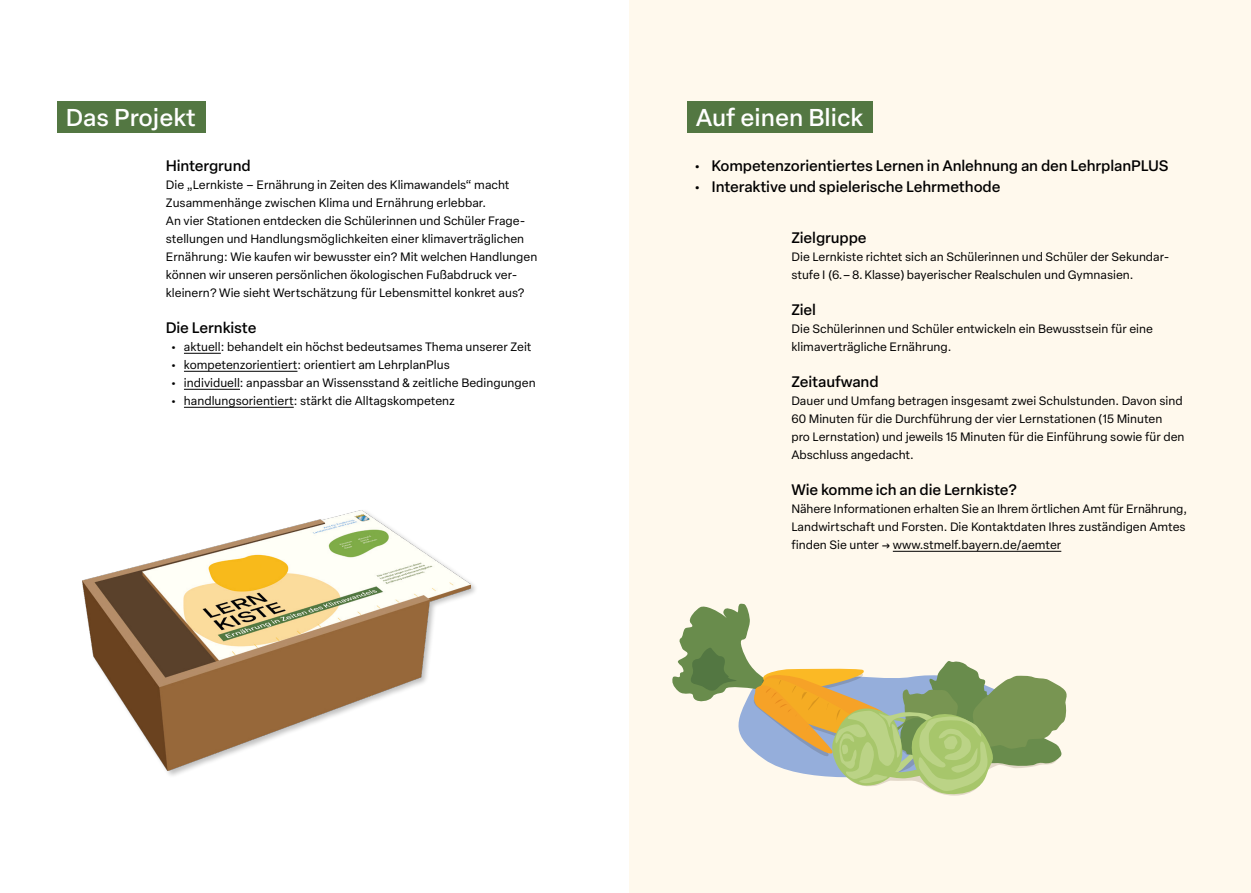
<style>
.page{position:relative;width:1251px;height:893px;background:#fff}
.page>*{position:absolute;margin:0;border:0;box-sizing:border-box;transform-origin:0 0}
.t1{font:500 24px "Elza Text";color:#fff}
.t2{font:500 15px "Elza Text";letter-spacing:-.01em;color:#000}
.t3{font:12px/18px "Elza Text";color:#000}
.s1{font-weight:600}
</style>
<div class="page">
<div style="left:629px;top:0;width:621px;height:893px;background:#fff9ed"></div>
<div style="left:687px;top:101px;width:185px;height:32px;background:#537742"></div>
<div style="left:57px;top:101px;width:149px;height:32px;background:#537742"></div>
<hr style="left:892px;top:551px;width:169px;height:1px;background:#000">
<img style="left:83px;top:511px;width:387px;height:260px">
<svg style="left:672px;top:603px;width:395px;height:193px"></svg>
<hr style="left:184px;top:353px;width:37px;height:1px;background:#000">
<hr style="left:184px;top:371px;width:113px;height:1px;background:#000">
<hr style="left:184px;top:389px;width:56px;height:1px;background:#000">
<hr style="left:184px;top:407px;width:110px;height:1px;background:#000">
<h1 class="t1" style="left:66px;top:99px;width:132px">Das Projekt</h1>
<p class="t2" style="left:166px;top:154px;width:86px">Hintergrund</p>
<p class="t3" style="left:166px;top:175px;width:373px">Die „Lernkiste – Ernährung in Zeiten des Klimawandels“ macht Zusammenhänge zwischen Klima und Ernährung erlebbar.<br>An vier Stationen entdecken die Schülerinnen und Schüler Frage&shy;stellungen und Handlungsmöglichkeiten einer klimaverträglichen Ernährung: Wie kaufen wir bewusster ein? Mit welchen Handlungen können wir unseren persönlichen ökologischen Fußabdruck ver&shy;kleinern? Wie sieht Wertschätzung für Lebensmittel konkret aus?</p>
<p class="t2" style="left:166px;top:316px;width:92px">Die Lernkiste</p>
<p class="t3" style="left:170px;top:337px;width:362px"><span class="s1">•</span> aktuell: behandelt ein höchst bedeutsames Thema unserer Zeit</p>
<p class="t3" style="left:170px;top:355px;width:281px"><span class="s1">•</span> kompetenzorientiert: orientiert am LehrplanPlus</p>
<p class="t3" style="left:170px;top:373px;width:366px"><span class="s1">•</span> individuell: anpassbar an Wissensstand &amp; zeitliche Bedingungen</p>
<p class="t3" style="left:170px;top:391px;width:286px"><span class="s1">•</span> handlungsorientiert: stärkt die Alltagskompetenz</p>
<h1 class="t1" style="left:695px;top:99px;width:169px">Auf einen Blick</h1>
<p class="t2" style="left:693px;top:154px;width:476px">• Kompetenzorientiertes Lernen in Anlehnung an den LehrplanPLUS</p>
<p class="t2" style="left:693px;top:175px;width:308px">• Interaktive und spielerische Lehrmethode</p>
<p class="t2" style="left:791px;top:226px;width:77px">Zielgruppe</p>
<p class="t3" style="left:791px;top:247px;width:379px">Die Lernkiste richtet sich an Schülerinnen und Schüler der Sekundar&shy;stufe I (6. – 8. Klasse) bayerischer Realschulen und Gymnasien.</p>
<p class="t2" style="left:791px;top:298px;width:26px">Ziel</p>
<p class="t3" style="left:791px;top:319px;width:363px">Die Schülerinnen und Schüler entwickeln ein Bewusstsein für eine klimaverträgliche Ernährung.</p>
<p class="t2" style="left:791px;top:370px;width:89px">Zeitaufwand</p>
<p class="t3" style="left:791px;top:391px;width:394px">Dauer und Umfang betragen insgesamt zwei Schulstunden. Davon sind 60 Minuten für die Durchführung der vier Lernstationen (15 Minuten<br>pro Lernstation) und jeweils 15 Minuten für die Einführung sowie für den Abschluss angedacht.</p>
<p class="t2" style="left:791px;top:478px;width:227px">Wie komme ich an die Lernkiste?</p>
<p class="t3" style="left:791px;top:499px;width:397px">Nähere Informationen erhalten Sie an Ihrem örtlichen Amt für Ernährung,<br>Landwirtschaft und Forsten. Die Kontaktdaten Ihres zuständigen Amtes finden Sie unter → www.stmelf.bayern.de/aemter</p>
</div>
